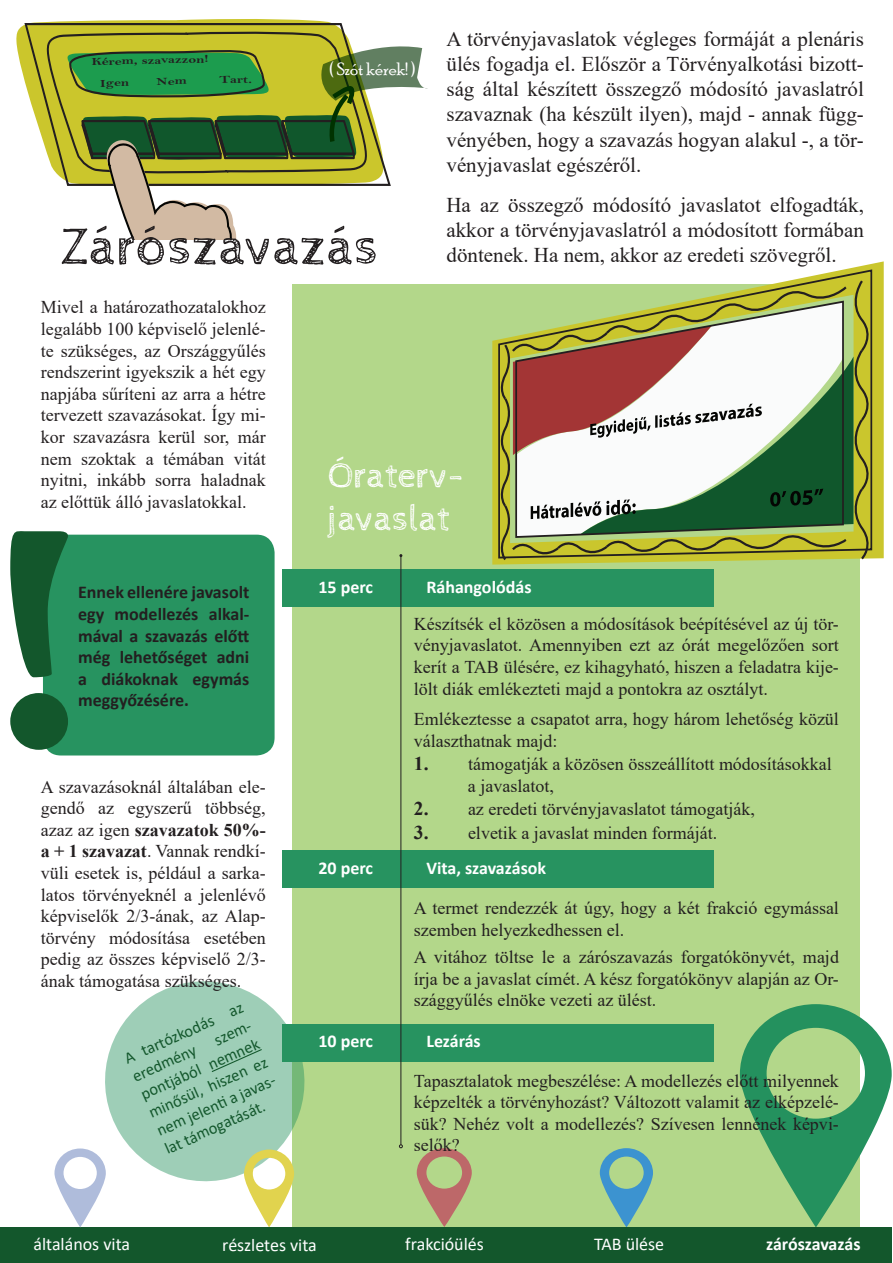
<style>
.page{position:relative;width:893px;height:1263px;background:#fff}
.page>*{position:absolute;margin:0;border:0;box-sizing:border-box;transform-origin:0 0}
.t1{font:258px "Hobo Std";color:#13572c}
.t2{font:54px "Cabin Sketch";color:#231f20}
.t3{font:36px/43.2px "Cabin Sketch";letter-spacing:-.005em;color:#fff}
.t4{font:21px/25.2px "Times New Roman";color:#231f20;text-align:justify}
.t5{font:18px/21.6px "Times New Roman";color:#231f20;text-align:justify}
.t6{font:700 18px/21.6px "Calibri";color:#231f20;text-align:justify}
.t7{font:700 18px "Calibri";color:#fff}
.t8{font:18px "Calibri";color:#fff}
.t9{font:18px "Poor Richard";color:#fffeff}
.t10{font:16.5px/19.8px "Calibri";color:#13572c}
.t11{font:10.8px "Bell MT Bold";color:#231f20;scale:1.36 1}
.s1{font-weight:700}
.s2{font-weight:700;font-size:19.5px}
</style>
<div class="page">
<div style="left:292px;top:284px;width:568px;height:947px;background:#b3d78a"></div>
<div style="left:282px;top:1024px;width:432px;height:37px;background:#279360"></div>
<div style="left:282px;top:569px;width:432px;height:38px;background:#279360"></div>
<div style="left:282px;top:851px;width:432px;height:37px;background:#279360"></div>
<hr style="left:400px;top:556px;width:1px;height:589px;background:#231f20">
<svg style="left:399px;top:1144px;width:4px;height:4px"></svg>
<svg style="left:105px;top:981px;width:213px;height:201px;fill:#9eceb7"></svg>
<div style="left:43px;top:535px;width:232px;height:220px;background:#279360;border-radius:18px"></div>
<svg style="left:417px;top:1148px;width:55px;height:79px"></svg>
<svg style="left:244px;top:1149px;width:50px;height:78px"></svg>
<svg style="left:600px;top:1148px;width:53px;height:79px"></svg>
<svg style="left:740px;top:1004px;width:152px;height:223px"></svg>
<div style="left:0;top:1227px;width:891px;height:36px;background:#13572c"></div>
<svg style="left:54px;top:1148px;width:52px;height:79px"></svg>
<svg style="left:16px;top:19px;width:312px;height:55px"></svg>
<svg style="left:23px;top:22px;width:322px;height:163px"></svg>
<svg style="left:46px;top:32px;width:305px;height:141px;background:#b3ae2e"></svg>
<svg style="left:492px;top:261px;width:392px;height:304px"></svg>
<svg style="left:497px;top:268px;width:376px;height:291px"></svg>
<svg style="left:498px;top:278px;width:376px;height:284px;background:#abad80"></svg>
<svg style="left:210px;top:1048px;width:53px;height:25px"></svg>
<svg style="left:67px;top:45px;width:361px;height:195px"></svg>
<p class="t11" style="left:92px;top:55px;width:87px;rotate:-1deg">Kérem, szavazzon!</p>
<p class="t11" style="left:100px;top:77px;width:23px;rotate:-2deg">Igen</p>
<p class="t11" style="left:219px;top:74px;width:25px;rotate:-2deg">Tart.</p>
<p class="t9" style="left:330px;top:58px;width:87px">( Szót kérek! )</p>
<p class="t2" style="left:60px;top:217px;width:320px">Zárószavazás</p>
<p class="t4" style="left:446px;top:25px;width:419px">A törvényjavaslatok végleges formáját a plenáris ülés fogadja el. Először a Törvényalkotási bizott&shy;ság által készített összegző módosító javaslatról szavaznak (ha készült ilyen), majd - annak függ&shy;vényében, hogy a szavazás hogyan alakul -, a tör&shy;vényjavaslat egészéről.</p>
<p class="t4" style="left:446px;top:192px;width:419px">Ha az összegző módosító javaslatot elfogadták, akkor a törvényjavaslatról a módosított formában döntenek. Ha nem, akkor az eredeti szövegről.</p>
<p class="t5" style="left:41px;top:296px;width:227px">Mivel a határozathozatalokhoz legalább 100 képviselő jelenlé&shy;te szükséges, az Országgyűlés rendszerint igyekszik a hét egy napjába sűríteni az arra a hétre tervezett szavazásokat. Így mi&shy;kor szavazásra kerül sor, már nem szoktak a témában vitát nyitni, inkább sorra haladnak az előttük álló javaslatokkal.</p>
<p class="t1" style="left:-3px;top:462px;width:85px">!</p>
<p class="t6" style="left:78px;top:581px;width:173px">Ennek ellenére javasolt egy modellezés alkal&shy;mával a szavazás előtt még lehetőséget adni a diákoknak egymás meggyőzésére.</p>
<p class="t5" style="left:41px;top:775px;width:227px">A szavazásoknál általában ele&shy;gendő az egyszerű többség, azaz az igen <span class="s1">szavazatok 50%- a + 1 szavazat</span>. Vannak rendkí&shy;vüli esetek is, például a sarka&shy;latos törvényeknél a jelenlévő képviselők 2/3-ának, az Alap&shy;törvény módosítása esetében pedig az összes képviselő 2/3- ának támogatása szükséges.</p>
<p class="t10" style="left:121px;top:1049px;width:130px;rotate:-24deg">A tartózkodás az eredmény</p>
<p class="t10" style="left:129px;top:1067px;width:133px;text-indent:89px;rotate:-24deg">szem&shy;pontjából nemnek minősül, hiszen ez nem jelenti a javas&shy;lat támogatását.</p>
<p class="t3" style="left:328px;top:454px;width:138px">Óraterv&shy;javaslat</p>
<p class="t7" style="left:318px;top:575px;width:56px">15 perc</p>
<p class="t7" style="left:426px;top:575px;width:107px">Ráhangolódás</p>
<p class="t5" style="left:414px;top:612px;width:426px">Készítsék el közösen a módosítások beépítésével az új tör&shy;vényjavaslatot. Amennyiben ezt az órát megelőzően sort kerít a TAB ülésére, ez kihagyható, hiszen a feladatra kije&shy;lölt diák emlékezteti majd a pontokra az osztályt.</p>
<p class="t5" style="left:414px;top:708px;width:426px">Emlékeztesse a csapatot arra, hogy három lehetőség közül választhatnak majd:</p>
<p class="t5" style="left:468px;top:753px;width:365px;text-indent:-54px"><span class="s2">1.</span> támogatják a közösen összeállított módosításokkal a javaslatot,</p>
<p class="t5" style="left:414px;top:798px;width:342px"><span class="s2">2.</span> az eredeti törvényjavaslatot támogatják,</p>
<p class="t5" style="left:414px;top:821px;width:305px"><span class="s2">3.</span> elvetik a javaslat minden formáját.</p>
<p class="t7" style="left:318px;top:855px;width:56px">20 perc</p>
<p class="t7" style="left:426px;top:855px;width:121px">Vita, szavazások</p>
<p class="t5" style="left:414px;top:897px;width:426px">A termet rendezzék át úgy, hogy a két frakció egymással szemben helyezkedhessen el.</p>
<p class="t5" style="left:414px;top:946px;width:426px">A vitához töltse le a zárószavazás forgatókönyvét, majd írja be a javaslat címét. A kész forgatókönyv alapján az Or&shy;szággyűlés elnöke vezeti az ülést.</p>
<p class="t7" style="left:318px;top:1028px;width:56px">10 perc</p>
<p class="t7" style="left:426px;top:1028px;width:56px">Lezárás</p>
<p class="t5" style="left:414px;top:1069px;width:426px">Tapasztalatok megbeszélése: A modellezés előtt milyennek képzelték a törvényhozást? Változott valamit az elképzelé&shy;sük? Nehéz volt a modellezés? Szívesen lennének képvi&shy;selők?</p>
<p class="t8" style="left:33px;top:1231px;width:98px">általános vita</p>
<p class="t8" style="left:222px;top:1232px;width:96px">részletes vita</p>
<p class="t8" style="left:405px;top:1231px;width:80px">frakcióülés</p>
<p class="t8" style="left:594px;top:1231px;width:72px">TAB ülése</p>
<p class="t7" style="left:766px;top:1231px;width:96px">zárószavazás</p>
</div>
